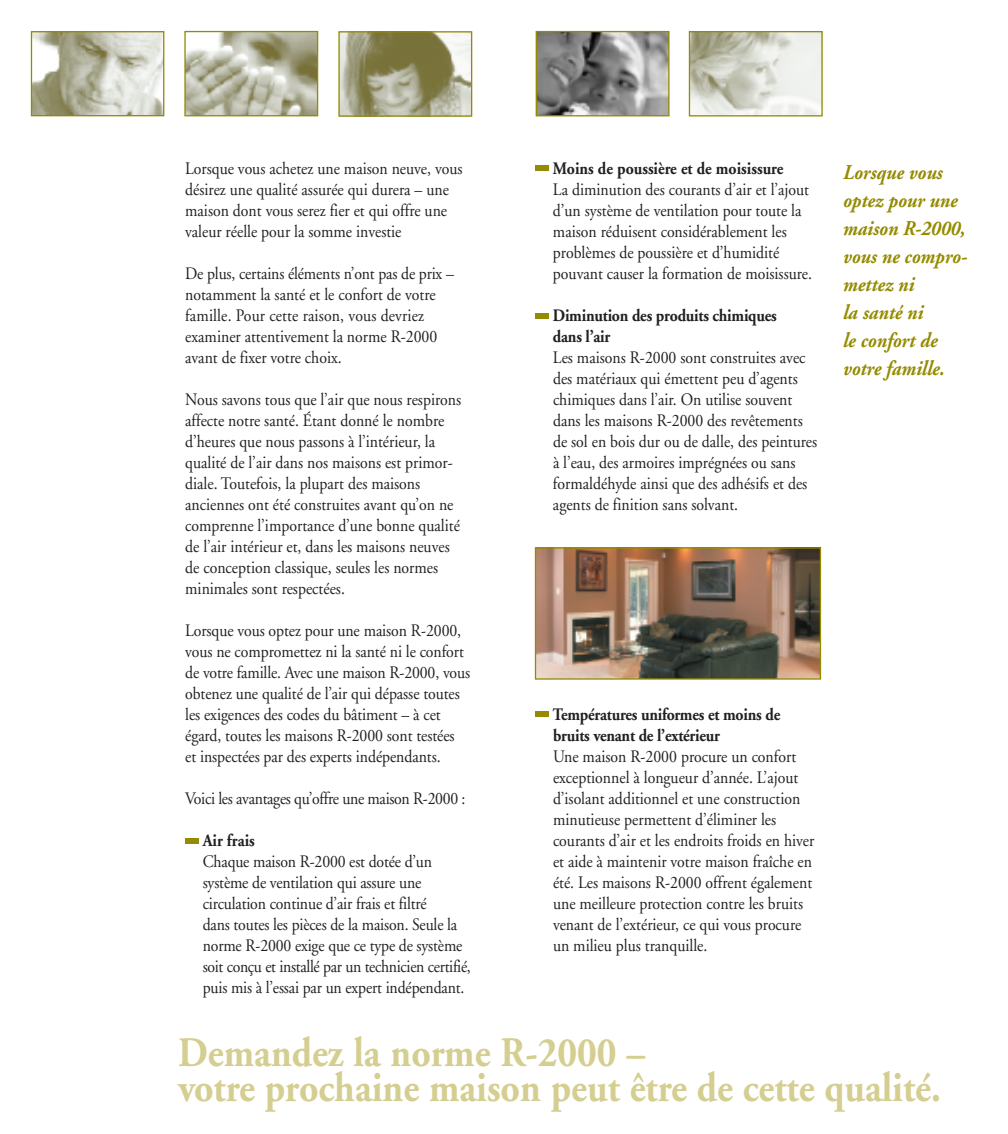
<style>
.page{position:relative;width:1008px;height:1134px;background:#fff}
.page>*{position:absolute;margin:0;border:0;box-sizing:border-box;transform-origin:0 0}
.t1{font:700 42px/35px "Adobe Garamond";color:#d5ce91;scale:.9 1}
.t2{font:italic 700 21px/28px "Adobe Garamond";color:#948b00;scale:.9 1}
.t3{font:17.5px/21px "Adobe Garamond";color:#231f20;scale:.9 1}
.t4{font:700 17.5px/21px "Adobe Garamond";letter-spacing:-.015em;color:#231f20;scale:.9 1}
.t5{font:17.5px "Adobe Garamond";letter-spacing:-.02em;color:#231f20;scale:.9 1}
</style>
<div class="page">
<img style="left:340px;top:33px;width:130px;height:82px">
<img style="left:538px;top:33px;width:130px;height:81px">
<div style="left:536px;top:31px;width:134px;height:85px;border:1px solid #948b00"></div>
<img style="left:691px;top:33px;width:130px;height:81px">
<div style="left:689px;top:31px;width:134px;height:85px;border:1px solid #948b00"></div>
<div style="left:338px;top:31px;width:134px;height:86px;border:1px solid #948b00"></div>
<img style="left:33px;top:33px;width:129px;height:81px">
<div style="left:31px;top:31px;width:133px;height:85px;border:1px solid #948b00"></div>
<img style="left:186px;top:33px;width:130px;height:81px">
<div style="left:184px;top:31px;width:134px;height:85px;border:1px solid #948b00"></div>
<img style="left:537px;top:549px;width:282px;height:129px">
<div style="left:535px;top:547px;width:286px;height:133px;border:1px solid #948b00"></div>
<div style="left:185px;top:838px;width:14px;height:5px;background:#948b00"></div>
<div style="left:536px;top:165px;width:13px;height:5px;background:#948b00"></div>
<div style="left:536px;top:313px;width:13px;height:5px;background:#948b00"></div>
<div style="left:536px;top:712px;width:13px;height:5px;background:#948b00"></div>
<p class="t3" style="left:185px;top:158px;width:310px">Lorsque vous achetez une maison neuve, vous désirez une qualité assurée qui durera – une maison dont vous serez fier et qui offre une valeur réelle pour la somme investie</p>
<p class="t3" style="left:185px;top:263px;width:300px">De plus, certains éléments n’ont pas de prix – notamment la santé et le confort de votre famille. Pour cette raison, vous devriez examiner attentivement la norme R-2000 avant de fixer votre choix.</p>
<p class="t3" style="left:185px;top:389px;width:308px">Nous savons tous que l’air que nous respirons affecte notre santé. Étant donné le nombre d’heures que nous passons à l’intérieur, la qualité de l’air dans nos maisons est primor&shy;diale. Toutefois, la plupart des maisons anciennes ont été construites avant qu’on ne comprenne l’importance d’une bonne qualité de l’air intérieur et, dans les maisons neuves de conception classique, seules les normes minimales sont respectées.</p>
<p class="t3" style="left:185px;top:620px;width:318px">Lorsque vous optez pour une maison R-2000, vous ne compromettez ni la santé ni le confort de votre famille. Avec une maison R-2000, vous obtenez une qualité de l’air qui dépasse toutes les exigences des codes du bâtiment – à cet égard, toutes les maisons R-2000 sont testées<br>et inspectées par des experts indépendants.</p>
<p class="t5" style="left:185px;top:789px;width:313px">Voici les avantages qu’offre une maison R-2000 :</p>
<p class="t4" style="left:203px;top:830px;width:59px">Air frais</p>
<p class="t3" style="left:203px;top:851px;width:299px">Chaque maison R-2000 est dotée d’un système de ventilation qui assure une circulation continue d’air frais et filtré<br>dans toutes les pièces de la maison. Seule la norme R-2000 exige que ce type de système soit conçu et installé par un technicien certifié, puis mis à l’essai par un expert indépendant.</p>
<p class="t4" style="left:553px;top:158px;width:258px">Moins de poussière et de moisissure</p>
<p class="t3" style="left:553px;top:179px;width:289px">La diminution des courants d’air et l’ajout d’un système de ventilation pour toute la maison réduisent considérablement les problèmes de poussière et d’humidité pouvant causer la formation de moisissure.</p>
<p class="t4" style="left:553px;top:305px;width:250px">Diminution des produits chimiques dans l’air</p>
<p class="t3" style="left:553px;top:347px;width:295px">Les maisons R-2000 sont construites avec des matériaux qui émettent peu d’agents chimiques dans l’air. On utilise souvent dans les maisons R-2000 des revêtements de sol en bois dur ou de dalle, des peintures à l’eau, des armoires imprégnées ou sans formaldéhyde ainsi que des adhésifs et des agents de finition sans solvant.</p>
<p class="t2" style="left:843px;top:159px;width:138px">Lorsque vous optez pour une maison R-2000, vous ne compro&shy;mettez ni<br>la santé ni<br>le confort de votre famille.</p>
<p class="t4" style="left:553px;top:704px;width:254px">Températures uniformes et moins de bruits venant de l’extérieur</p>
<p class="t3" style="left:553px;top:746px;width:292px">Une maison R-2000 procure un confort exceptionnel à longueur d’année. L’ajout d’isolant additionnel et une construction minutieuse permettent d’éliminer les courants d’air et les endroits froids en hiver et aide à maintenir votre maison fraîche en été. Les maisons R-2000 offrent également une meilleure protection contre les bruits venant de l’extérieur, ce qui vous procure un milieu plus tranquille.</p>
<h1 class="t1" style="left:178px;top:1036px;width:849px">Demandez la norme R-2000 –<br>votre prochaine maison peut être de cette qualité.</h1>
</div>
